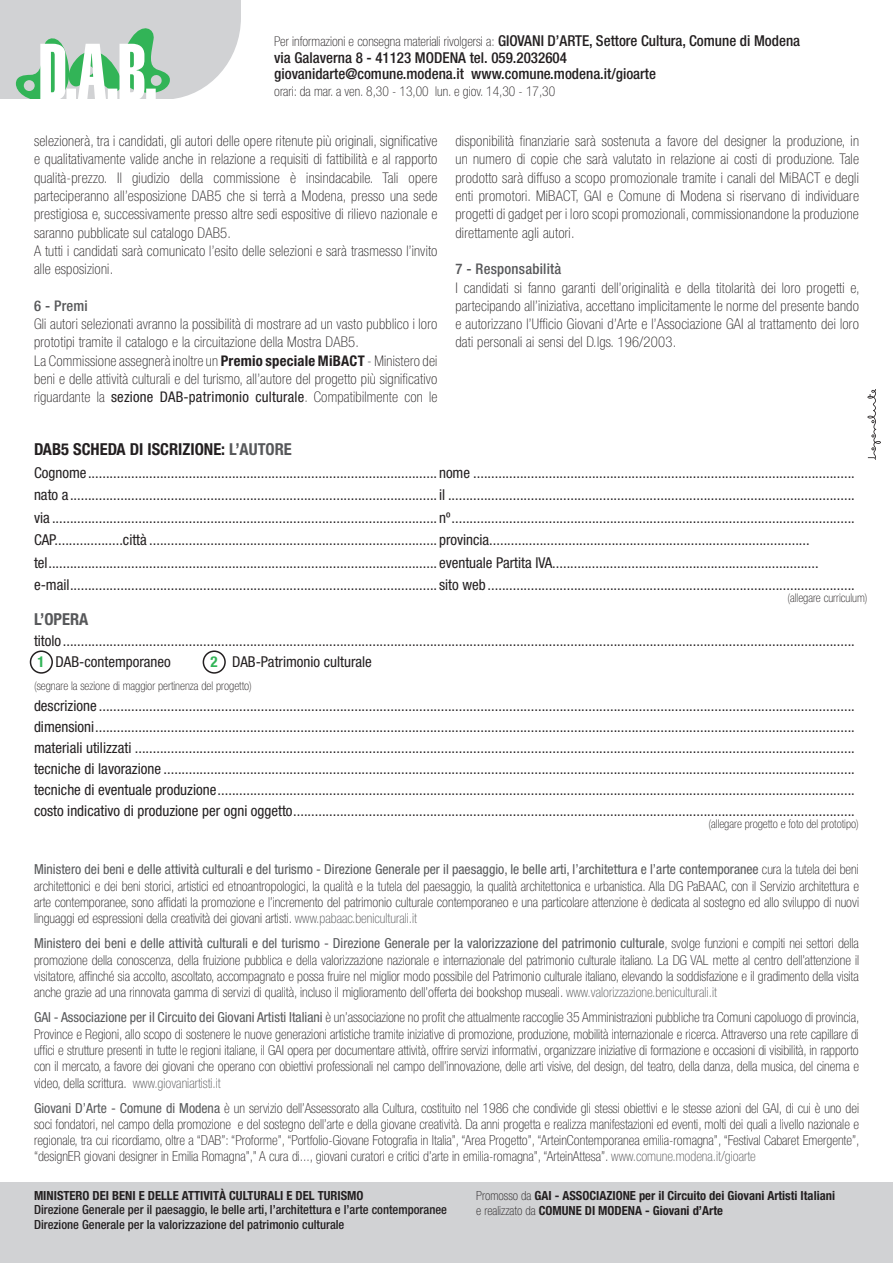
<style>
.page{position:relative;width:893px;height:1263px;background:#fff}
.page>*{position:absolute;margin:0;border:0;box-sizing:border-box;transform-origin:0 0}
.t1{font:700 condensed 16.5px "Helvetica Neue";color:#231f20}
.t2{font:700 condensed 16.5px "Helvetica Neue";color:#57585a}
.t3{font:condensed 15px/21px "Helvetica Neue";color:#231f20}
.t4{font:500 condensed 15px/16.5px "Helvetica Neue";color:#231f20}
.t5{font:100 condensed 14.7px/18.3px "Helvetica Neue";letter-spacing:.015em;color:#231f20}
.t6{font:500 condensed 14.7px "Helvetica Neue";letter-spacing:.015em;color:#57585a}
.t7{font:100 condensed 13.8px/16.4px "Helvetica Neue";color:#231f20;text-align:justify}
.t8{font:100 condensed 13.5px "Helvetica Neue";color:#231f20}
.t9{font:700 condensed 12.6px/14.7px "Helvetica Neue";color:#231f20}
.t10{font:500 condensed 12.6px/14.7px "Helvetica Neue";color:#231f20}
.t11{font:100 condensed 12px "Helvetica Neue";color:#231f20}
.s1{font-weight:500;font-size:15px}
.s2{font-weight:700}
.s3{font-weight:400}
.s4{color:#57585a}
.s5{font-weight:700;color:#32b457}
.s6{font-weight:400;color:#57585a}
.s7{font-weight:100}
</style>
<div class="page">
<svg style="left:867px;top:389px;width:14px;height:71px"></svg>
<svg style="left:0;top:0;width:241px;height:99px"></svg>
<div style="left:30px;top:650px;width:23px;height:24px;border:2px solid #231f20;border-radius:50%"></div>
<div style="left:203px;top:650px;width:23px;height:24px;border:2px solid #231f20;border-radius:50%"></div>
<div style="left:0;top:1182px;width:893px;height:81px;background:#d1d2d4"></div>
<p class="t8" style="left:274px;top:34px;width:527px">Per informazioni e consegna materiali rivolgersi a: <span class="s1">GIOVANI D’ARTE, Settore Cultura, Comune di Modena</span></p>
<p class="t4" style="left:274px;top:49px;width:383px">via Galaverna 8 - 41123 MODENA tel. 059.2032604 giovanidarte@comune.modena.it www.comune.modena.it/gioarte</p>
<p class="t8" style="left:274px;top:83px;width:282px">orari: da mar. a ven. 8,30 - 13,00 lun. e giov. 14,30 - 17,30</p>
<p class="t5" style="left:34px;top:132px;width:405px">selezionerà, tra i candidati, gli autori delle opere ritenute più originali, significative e qualitativamente valide anche in relazione a requisiti di fattibilità e al rapporto qualità-prezzo. Il giudizio della commissione è insindacabile. Tali opere parteciperanno all’esposizione DAB5 che si terrà a Modena, presso una sede prestigiosa e, successivamente presso altre sedi espositive di rilievo nazionale e saranno pubblicate sul catalogo DAB5.<br>A tutti i candidati sarà comunicato l’esito delle selezioni e sarà trasmesso l’invito alle esposizioni.</p>
<p class="t6" style="left:34px;top:297px;width:55px">6 - Premi</p>
<p class="t5" style="left:34px;top:315px;width:405px">Gli autori selezionati avranno la possibilità di mostrare ad un vasto pubblico i loro prototipi tramite il catalogo e la circuitazione della Mostra DAB5.<br>La Commissione assegnerà inoltre un <span class="s2">Premio speciale MiBACT</span> - Ministero dei beni e delle attività culturali e del turismo, all’autore del progetto più significativo riguardante la <span class="s3">sezione DAB-patrimonio culturale</span>. Compatibilmente con le</p>
<p class="t5" style="left:455px;top:132px;width:405px;text-align:justify">disponibilità finanziarie sarà sostenuta a favore del designer la produzione, in un numero di copie che sarà valutato in relazione ai costi di produzione. Tale prodotto sarà diffuso a scopo promozionale tramite i canali del MiBACT e degli enti promotori. MiBACT, GAI e Comune di Modena si riservano di individuare progetti di gadget per i loro scopi promozionali, commissionandone la produzione direttamente agli autori.</p>
<p class="t6" style="left:455px;top:260px;width:107px">7 - Responsabilità</p>
<p class="t5" style="left:455px;top:278px;width:406px;text-align:justify">I candidati si fanno garanti dell’originalità e della titolarità dei loro progetti e, partecipando all’iniziativa, accettano implicitamente le norme del presente bando e autorizzano l’Ufficio Giovani d’Arte e l’Associazione GAI al trattamento dei loro dati personali ai sensi del D.lgs. 196/2003.</p>
<p class="t1" style="left:34px;top:439px;width:259px">DAB5 SCHEDA DI ISCRIZIONE: <span class="s4">L’AUTORE</span></p>
<p class="t3" style="left:34px;top:461px;width:822px;line-height:22.5px">Cognome................................................................................................. nome .......................................................................................................... nato a...................................................................................................... il ................................................................................................................. via ........................................................................................................... nº................................................................................................................<br>CAP...................città ................................................................................ provincia......................................................................................... tel............................................................................................................ eventuale Partita IVA.......................................................................... e-mail...................................................................................................... sito web ......................................................................................................</p>
<p class="t11" style="left:787px;top:591px;width:81px">(allegare curriculum)</p>
<p class="t2" style="left:34px;top:609px;width:56px">L’OPERA</p>
<p class="t3" style="left:34px;top:630px;width:822px">titolo............................................................................................................................................................................................................................<br><span class="s5">1</span> DAB-contemporaneo</p>
<p class="t3" style="left:210px;top:651px;width:163px"><span class="s5">2</span> DAB-Patrimonio culturale</p>
<p class="t11" style="left:34px;top:679px;width:219px">(segnare la sezione di maggior pertinenza del progetto)</p>
<p class="t3" style="left:34px;top:695px;width:822px;text-align:justify">descrizione .................................................................................................................................................................................................................. dimensioni................................................................................................................................................................................................................... materiali utilizzati ........................................................................................................................................................................................................ tecniche di lavorazione ................................................................................................................................................................................................ tecniche di eventuale produzione................................................................................................................................................................................. costo indicativo di produzione per ogni oggetto............................................................................................................................................................</p>
<p class="t11" style="left:708px;top:817px;width:152px">(allegare progetto e foto del prototipo)</p>
<p class="t7" style="left:34px;top:861px;width:826px"><span class="s6">Ministero dei beni e delle attività culturali e del turismo - Direzione Generale per il paesaggio, le belle arti, l’architettura e l’arte contemporanee</span> cura la tutela dei beni architettonici e dei beni storici, artistici ed etnoantropologici, la qualità e la tutela del paesaggio, la qualità architettonica e urbanistica. Alla DG PaBAAC, con il Servizio architettura e arte contemporanee, sono affidati la promozione e l’incremento del patrimonio culturale contemporaneo e una particolare attenzione è dedicata al sostegno ed allo sviluppo di nuovi linguaggi ed espressioni della creatività dei giovani artisti. <span class="s4">www.pabaac.beniculturali.it</span></p>
<p class="t7" style="left:34px;top:935px;width:827px"><span class="s6">Ministero dei beni e delle attività culturali e del turismo - Direzione Generale per la valorizzazione del patrimonio culturale</span>, svolge funzioni e compiti nei settori della promozione della conoscenza, della fruizione pubblica e della valorizzazione nazionale e internazionale del patrimonio culturale italiano. La DG VAL mette al centro dell’attenzione il visitatore, affinché sia accolto, ascoltato, accompagnato e possa fruire nel miglior modo possibile del Patrimonio culturale italiano, elevando la soddisfazione e il gradimento della visita anche grazie ad una rinnovata gamma di servizi di qualità, incluso il miglioramento dell’offerta dei bookshop museali. <span class="s4">www.valorizzazione.beniculturali.it</span></p>
<p class="t7" style="left:34px;top:1009px;width:827px"><span class="s6">GAI - Associazione per il Circuito dei Giovani Artisti Italiani</span> è un’associazione no profit che attualmente raccoglie 35 Amministrazioni pubbliche tra Comuni capoluogo di provincia, Province e Regioni, allo scopo di sostenere le nuove generazioni artistiche tramite iniziative di promozione, produzione, mobilità internazionale e ricerca. Attraverso una rete capillare di uffici e strutture presenti in tutte le regioni italiane, il GAI opera per documentare attività, offrire servizi informativi, organizzare iniziative di formazione e occasioni di visibilità, in rapporto con il mercato, a favore dei giovani che operano con obiettivi professionali nel campo dell’innovazione, delle arti visive, del design, del teatro, della danza, della musica, del cinema e video, della scrittura. <span class="s4">www.giovaniartisti.it</span></p>
<p class="t7" style="left:34px;top:1100px;width:827px"><span class="s6">Giovani D’Arte - Comune di Modena</span> è un servizio dell’Assessorato alla Cultura, costituito nel 1986 che condivide gli stessi obiettivi e le stesse azioni del GAI, di cui è uno dei soci fondatori, nel campo della promozione e del sostegno dell’arte e della giovane creatività. Da anni progetta e realizza manifestazioni ed eventi, molti dei quali a livello nazionale e regionale, tra cui ricordiamo, oltre a “DAB”: “Proforme”, “Portfolio-Giovane Fotografia in Italia”, “Area Progetto”, “ArteinContemporanea emilia-romagna”, “Festival Cabaret Emergente”, “designER giovani designer in Emilia Romagna”,” A cura di..., giovani curatori e critici d’arte in emilia-romagna”, “ArteinAttesa”. <span class="s4">www.comune.modena.it/gioarte</span></p>
<p class="t9" style="left:34px;top:1187px;width:331px">MINISTERO DEI BENI E DELLE ATTIVITÀ CULTURALI E DEL TURISMO</p>
<p class="t10" style="left:34px;top:1202px;width:415px">Direzione Generale per il paesaggio, le belle arti, l’architettura e l’arte contemporanee<br>Direzione Generale per la valorizzazione del patrimonio culturale</p>
<p class="t9" style="left:476px;top:1188px;width:360px"><span class="s7">Promosso da</span> GAI - ASSOCIAZIONE per il Circuito dei Giovani Artisti Italiani <span class="s7">e realizzato da</span> COMUNE DI MODENA - Giovani d’Arte</p>
</div>
